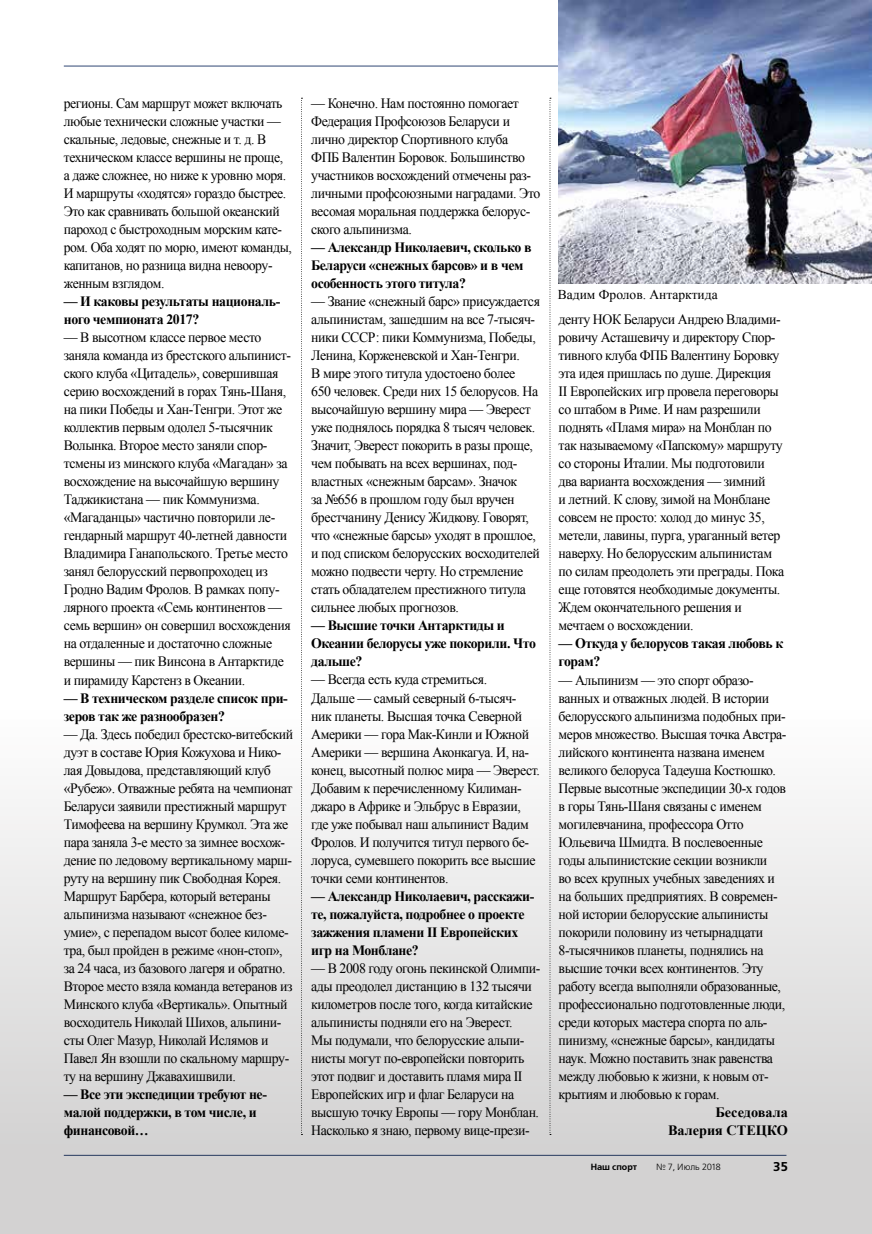
<style>
.page{position:relative;width:872px;height:1234px;background:#fff}
.page>*{position:absolute;margin:0;border:0;box-sizing:border-box;transform-origin:0 0}
.t1{font:14.25px/18px "Times New Roman";letter-spacing:-.03em;color:#000}
.t2{font:700 14.25px/18px "Times New Roman";letter-spacing:-.03em;color:#000}
.t3{font:14.25px/18px "Times New Roman";letter-spacing:-.03em;color:#000;scale:.96 1}
.t4{font:700 14.25px/18px "Times New Roman";color:#000;text-align:right}
.t5{font:13.5px "Times New Roman";color:#000}
.t6{font:700 12.75px "Free Set C";color:#000}
.t7{font:9px "Free Set C";color:#000}
.t8{font:700 9px "Free Set C";color:#000}
</style>
<div class="page">
<hr style="left:64px;top:66px;width:722px;height:1px;background:#304774">
<div style="left:0;top:707px;width:872px;height:526px;background:linear-gradient(to bottom,#fefefe,#cccbcb)"></div>
<img style="left:558px;top:0;width:314px;height:283px">
<svg style="left:301px;top:98px;width:1px;height:1036px"></svg>
<svg style="left:549px;top:98px;width:2px;height:1036px"></svg>
<p class="t3" style="left:64px;top:94px;width:239px">регионы. Сам маршрут может включать любые технически сложные участки — скальные, ледовые, снежные и т. д. В техническом классе вершины не проще, а даже сложнее, но ниже к уровню моря.<br>И маршруты «ходятся» гораздо быстрее.<br>Это как сравнивать большой океанский пароход с быстроходным морским кате&shy;ром. Оба ходят по морю, имеют команды, капитанов, но разница видна невоору&shy;женным взглядом.</p>
<p class="t2" style="left:64px;top:292px;width:218px">— И каковы результаты националь&shy;ного чемпионата 2017?</p>
<p class="t1" style="left:64px;top:328px;width:229px">— В высотном классе первое место заняла команда из брестского альпинист&shy;ского клуба «Цитадель», совершившая серию восхождений в горах Тянь-Шаня, на пики Победы и Хан-Тенгри. Этот же коллектив первым одолел 5-тысячник Волынка. Второе место заняли спор&shy;тсмены из минского клуба «Магадан» за восхождение на высочайшую вершину Таджикистана — пик Коммунизма. «Магаданцы» частично повторили ле&shy;гендарный маршрут 40-летней давности Владимира Ганапольского. Третье место занял белорусский первопроходец из Гродно Вадим Фролов. В рамках попу&shy;лярного проекта «Семь континентов — семь вершин» он совершил восхождения на отдаленные и достаточно сложные вершины — пик Винсона в Антарктиде и пирамиду Карстенз в Океании.</p>
<p class="t2" style="left:64px;top:688px;width:226px">— В техническом разделе список при&shy;зеров так же разнообразен?</p>
<p class="t1" style="left:64px;top:724px;width:231px">— Да. Здесь победил брестско-витебский дуэт в составе Юрия Кожухова и Нико&shy;лая Довыдова, представляющий клуб «Рубеж». Отважные ребята на чемпионат Беларуси заявили престижный маршрут Тимофеева на вершину Крумкол. Эта же пара заняла 3-е место за зимнее восхож&shy;дение по ледовому вертикальному марш&shy;руту на вершину пик Свободная Корея.<br>Маршрут Барбера, который ветераны альпинизма называют «снежное без&shy;умие», с перепадом высот более киломе&shy;тра, был пройден в режиме «нон-стоп», за 24 часа, из базового лагеря и обратно.<br>Второе место взяла команда ветеранов из Минского клуба «Вертикаль». Опытный восходитель Николай Шихов, альпини&shy;сты Олег Мазур, Николай Ислямов и Павел Ян взошли по скальному маршру&shy;ту на вершину Джавахишвили.</p>
<p class="t2" style="left:64px;top:1084px;width:205px">— Все эти экспедиции требуют не&shy;малой поддержки, в том числе, и финансовой…</p>
<p class="t1" style="left:311px;top:94px;width:231px">— Конечно. Нам постоянно помогает Федерация Профсоюзов Беларуси и лично директор Спортивного клуба<br>ФПБ Валентин Боровок. Большинство участников восхождений отмечены раз&shy;личными профсоюзными наградами. Это весомая моральная поддержка белорус&shy;ского альпинизма.</p>
<p class="t2" style="left:311px;top:238px;width:222px">— Александр Николаевич, сколько в<br>Беларуси «снежных барсов» и в чем особенность этого титула?</p>
<p class="t1" style="left:311px;top:292px;width:230px">— Звание «снежный барс» присуждается альпинистам, зашедшим на все 7-тысяч&shy;ники СССР: пики Коммунизма, Победы, Ленина, Корженевской и Хан-Тенгри.<br>В мире этого титула удостоено более<br>650 человек. Среди них 15 белорусов. На высочайшую вершину мира — Эверест уже поднялось порядка 8 тысяч человек.<br>Значит, Эверест покорить в разы проще, чем побывать на всех вершинах, под&shy;властных «снежным барсам». Значок<br>за №656 в прошлом году был вручен брестчанину Денису Жидкову. Говорят, что «снежные барсы» уходят в прошлое, и под списком белорусских восходителей можно подвести черту. Но стремление стать обладателем престижного титула сильнее любых прогнозов.</p>
<p class="t2" style="left:311px;top:616px;width:226px">— Высшие точки Антарктиды и<br>Океании белорусы уже покорили. Что дальше?</p>
<p class="t1" style="left:311px;top:670px;width:230px">— Всегда есть куда стремиться.<br>Дальше — самый северный 6-тысяч&shy;ник планеты. Высшая точка Северной Америки — гора Мак-Кинли и Южной Америки — вершина Аконкагуа. И, на&shy;конец, высотный полюс мира — Эверест.<br>Добавим к перечисленному Килиман&shy;джаро в Африке и Эльбрус в Евразии, где уже побывал наш альпинист Вадим Фролов. И получится титул первого бе&shy;лоруса, сумевшего покорить все высшие точки семи континентов.</p>
<p class="t2" style="left:311px;top:886px;width:225px">— Александр Николаевич, расскажи&shy;те, пожалуйста, подробнее о проекте зажжения пламени ІІ Европейских игр на Монблане?</p>
<p class="t1" style="left:311px;top:958px;width:231px">— В 2008 году огонь пекинской Олимпи&shy;ады преодолел дистанцию в 132 тысячи километров после того, когда китайские альпинисты подняли его на Эверест.<br>Мы подумали, что белорусские альпи&shy;нисты могут по-европейски повторить этот подвиг и доставить пламя мира ІІ Европейских игр и флаг Беларуси на высшую точку Европы — гору Монблан.<br>Насколько я знаю, первому вице-прези-</p>
<p class="t5" style="left:558px;top:285px;width:161px">Вадим Фролов. Антарктида</p>
<p class="t1" style="left:558px;top:310px;width:227px">денту НОК Беларуси Андрею Владими&shy;ровичу Асташевичу и директору Спор&shy;тивного клуба ФПБ Валентину Боровку эта идея пришлась по душе. Дирекция<br>ІІ Европейских игр провела переговоры со штабом в Риме. И нам разрешили поднять «Пламя мира» на Монблан по так называемому «Папскому» маршруту со стороны Италии. Мы подготовили два варианта восхождения — зимний<br>и летний. К слову, зимой на Монблане совсем не просто: холод до минус 35, метели, лавины, пурга, ураганный ветер наверху. Но белорусским альпинистам по силам преодолеть эти преграды. Пока еще готовятся необходимые документы.<br>Ждем окончательного решения и мечтаем о восхождении.</p>
<p class="t2" style="left:558px;top:634px;width:226px">— Откуда у белорусов такая любовь к горам?</p>
<p class="t1" style="left:558px;top:670px;width:229px">— Альпинизм — это спорт образо&shy;ванных и отважных людей. В истории белорусского альпинизма подобных при&shy;меров множество. Высшая точка Австра&shy;лийского континента названа именем великого белоруса Тадеуша Костюшко.<br>Первые высотные экспедиции 30-х годов в горы Тянь-Шаня связаны с именем могилевчанина, профессора Отто Юльевича Шмидта. В послевоенные годы альпинистские секции возникли<br>во всех крупных учебных заведениях и на больших предприятиях. В современ&shy;ной истории белорусские альпинисты покорили половину из четырнадцати 8-тысячников планеты, поднялись на высшие точки всех континентов. Эту работу всегда выполняли образованные, профессионально подготовленные люди, среди которых мастера спорта по аль&shy;пинизму, «снежные барсы», кандидаты наук. Можно поставить знак равенства между любовью к жизни, к новым от&shy;крытиям и любовью к горам.</p>
<p class="t4" style="left:668px;top:1102px;width:121px">Беседовала<br>Валерия СТЕЦКО</p>
<p class="t8" style="left:590px;top:1161px;width:48px">Наш спорт</p>
<p class="t7" style="left:656px;top:1161px;width:66px">№ 7, Июль 2018</p>
<p class="t6" style="left:773px;top:1158px;width:16px">35</p>
</div>
